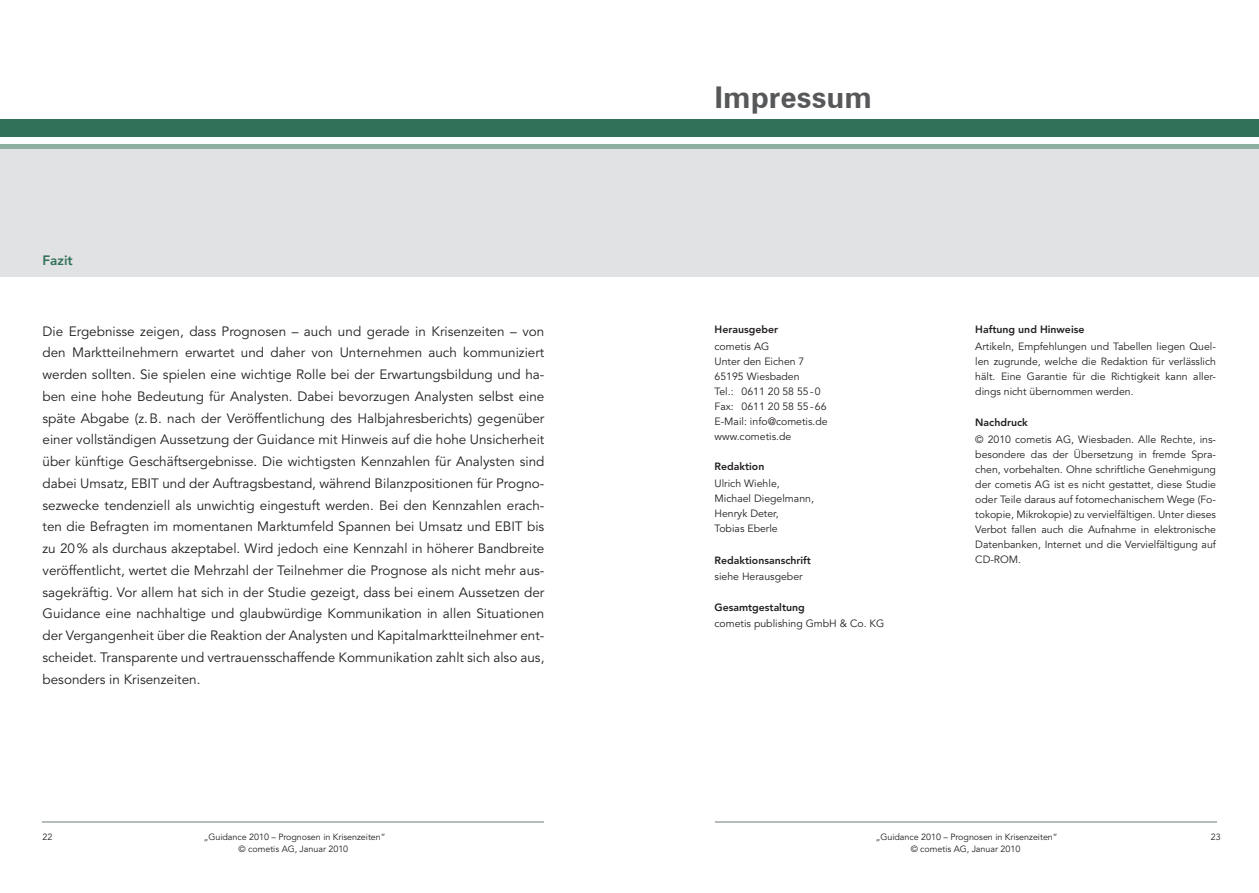
<style>
.page{position:relative;width:1259px;height:893px;background:#fff}
.page>*{position:absolute;margin:0;border:0;box-sizing:border-box;transform-origin:0 0}
.t1{font:700 30px "Zurich BT";color:#57585a}
.t2{font:13.5px/21.8px "Avenir LT Std";color:#231f20;text-align:justify}
.t3{font:800 13.5px "Avenir LT Std";color:#327159}
.t4{font:10.5px/15px "Avenir LT Std";color:#231f20}
.t5{font:800 10.5px "Avenir LT Std";color:#231f20}
.t6{font:9px/12px "Avenir LT Std";letter-spacing:-.005em;color:#231f20;text-align:center}
</style>
<div class="page">
<hr style="left:43px;top:821px;width:501px;height:1px;background:#b6bcbd">
<div style="left:0;top:119px;width:629px;height:17px;background:#327159"></div>
<hr style="left:0;top:145px;width:629px;height:4px;background:#8daea0">
<div style="left:629px;top:119px;width:630px;height:17px;background:#327159"></div>
<hr style="left:629px;top:145px;width:630px;height:4px;background:#8daea0">
<hr style="left:714px;top:821px;width:502px;height:1px;background:#b6bcbd">
<div style="left:0;top:149px;width:1259px;height:127px;background:#e1e2e4"></div>
<p class="t3" style="left:43px;top:253px;width:32px">Fazit</p>
<p class="t2" style="left:43px;top:320px;width:503px">Die Ergebnisse zeigen, dass Prognosen – auch und gerade in Krisenzeiten – von den Marktteilnehmern erwartet und daher von Unternehmen auch kommuniziert werden sollten. Sie spielen eine wichtige Rolle bei der Erwartungsbildung und ha&shy;ben eine hohe Bedeutung für Analysten. Dabei bevorzugen Analysten selbst eine späte Abgabe (z. B. nach der Veröffentlichung des Halbjahresberichts) gegenüber einer vollständigen Aussetzung der Guidance mit Hinweis auf die hohe Unsicherheit über künftige Geschäftsergebnisse. Die wichtigsten Kennzahlen für Analysten sind dabei Umsatz, EBIT und der Auftragsbestand, während Bilanzpositionen für Progno&shy;sezwecke tendenziell als unwichtig eingestuft werden. Bei den Kennzahlen erach&shy;ten die Befragten im momentanen Marktumfeld Spannen bei Umsatz und EBIT bis zu 20 % als durchaus akzeptabel. Wird jedoch eine Kennzahl in höherer Bandbreite veröffentlicht, wertet die Mehrzahl der Teilnehmer die Prognose als nicht mehr aus&shy;sagekräftig. Vor allem hat sich in der Studie gezeigt, dass bei einem Aussetzen der Guidance eine nachhaltige und glaubwürdige Kommunikation in allen Situationen der Vergangenheit über die Reaktion der Analysten und Kapitalmarktteilnehmer ent&shy;scheidet. Transparente und vertrauensschaffende Kommunikation zahlt sich also aus, besonders in Krisenzeiten.</p>
<h1 class="t1" style="left:714px;top:79px;width:159px">Impressum</h1>
<p class="t5" style="left:714px;top:323px;width:65px">Herausgeber</p>
<p class="t4" style="left:714px;top:339px;width:115px">cometis AG<br>Unter den Eichen 7<br>65195 Wiesbaden<br>Tel.: 0611 20 58 55 - 0<br>Fax: 0611 20 58 55 - 66<br>E-Mail: info@cometis.de www.cometis.de</p>
<p class="t5" style="left:714px;top:461px;width:51px">Redaktion</p>
<p class="t4" style="left:714px;top:476px;width:101px">Ulrich Wiehle,<br>Michael Diegelmann,<br>Henryk Deter,<br>Tobias Eberle</p>
<p class="t5" style="left:714px;top:554px;width:98px">Redaktionsanschrift</p>
<p class="t4" style="left:714px;top:569px;width:90px">siehe Herausgeber</p>
<p class="t5" style="left:714px;top:601px;width:92px">Gesamtgestaltung</p>
<p class="t4" style="left:714px;top:616px;width:171px">cometis publishing GmbH &amp; Co. KG</p>
<p class="t5" style="left:975px;top:323px;width:111px">Haftung und Hinweise</p>
<p class="t4" style="left:975px;top:339px;width:242px;text-align:justify">Artikeln, Empfehlungen und Tabellen liegen Quel&shy;len zugrunde, welche die Redaktion für verlässlich hält. Eine Garantie für die Richtigkeit kann aller&shy;dings nicht übernommen werden.</p>
<p class="t5" style="left:975px;top:416px;width:54px">Nachdruck</p>
<p class="t4" style="left:975px;top:432px;width:242px;text-align:justify">© 2010 cometis AG, Wiesbaden. Alle Rechte, ins&shy;besondere das der Übersetzung in fremde Spra&shy;chen, vorbehalten. Ohne schriftliche Genehmigung der cometis AG ist es nicht gestattet, diese Studie oder Teile daraus auf fotomechanischem Wege (Fo&shy;tokopie, Mikrokopie) zu vervielfältigen. Unter dieses Verbot fallen auch die Aufnahme in elektronische Datenbanken, Internet und die Vervielfältigung auf CD-ROM.</p>
<p class="t6" style="left:43px;top:831px;width:12px">22</p>
<p class="t6" style="left:876px;top:831px;width:183px">„Guidance 2010 – Prognosen in Krisenzeiten“</p>
<p class="t6" style="left:1210px;top:831px;width:12px">23</p>
<p class="t6" style="left:910px;top:843px;width:111px">© cometis AG, Januar 2010</p>
<p class="t6" style="left:204px;top:831px;width:183px">„Guidance 2010 – Prognosen in Krisenzeiten“ © cometis AG, Januar 2010</p>
</div>
